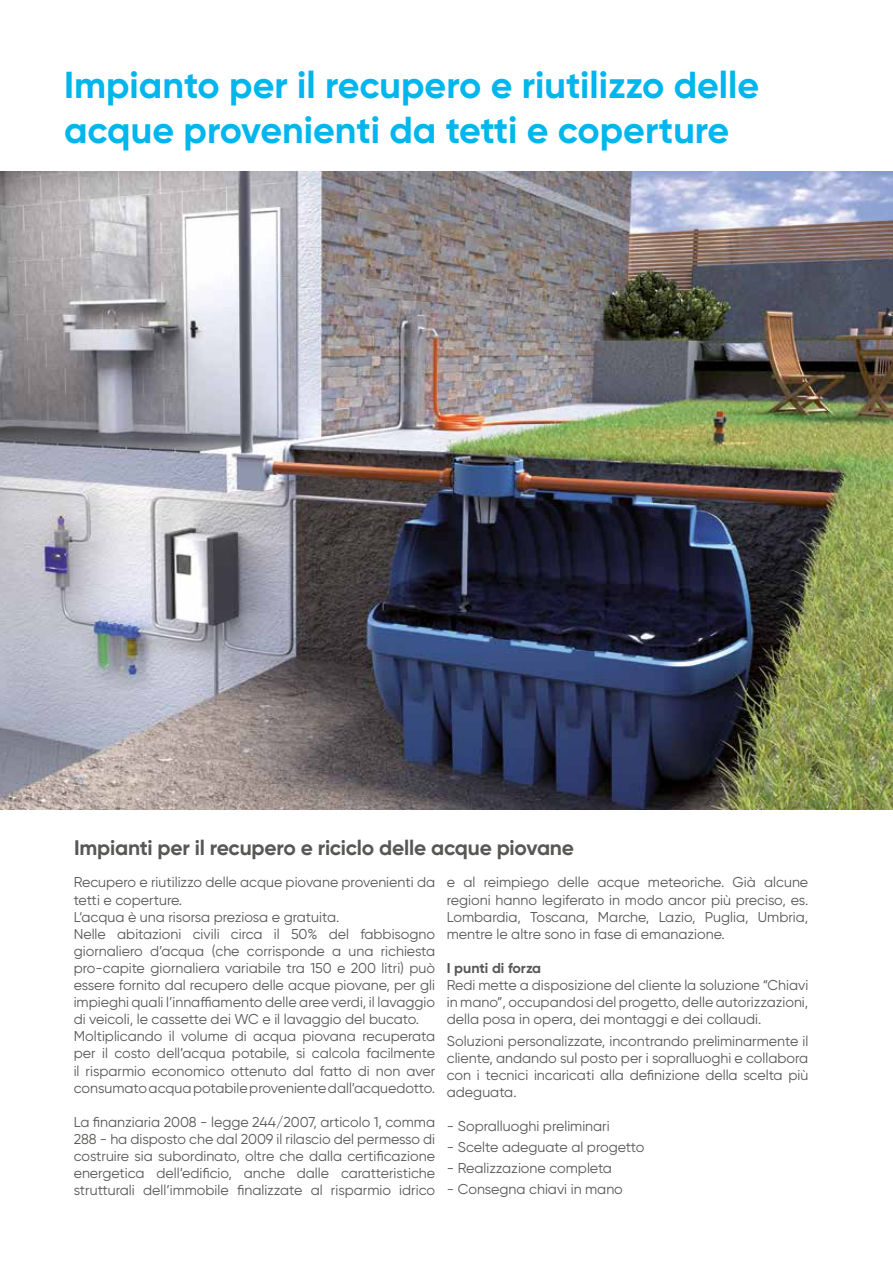
<style>
.page{position:relative;width:893px;height:1263px;background:#fff}
.page>*{position:absolute;margin:0;border:0;box-sizing:border-box;transform-origin:0 0}
.t1{font:700 37.5px/45px "Gilroy";color:#00b6ed}
.t2{font:700 21px "Gilroy";letter-spacing:-.01em;color:#575756}
.t3{font:14.25px/17.1px "Gilroy";color:#575756;text-align:justify}
.t4{font:700 14.25px "Gilroy";color:#575756}
</style>
<div class="page">
<img style="left:0;top:171px;width:893px;height:638px">
<h1 class="t1" style="left:64px;top:62px;width:697px">Impianto per il recupero e riutilizzo delle acque provenienti da tetti e coperture</h1>
<h2 class="t2" style="left:74px;top:834px;width:501px">Impianti per il recupero e riciclo delle acque piovane</h2>
<p class="t3" style="left:74px;top:874px;width:363px;text-align:left">Recupero e riutilizzo delle acque piovane provenienti da tetti e coperture.<br>L‘acqua è una risorsa preziosa e gratuita.<br>Nelle abitazioni civili circa il 50% del fabbisogno giornaliero d’acqua (che corrisponde a una richiesta pro-capite giornaliera variabile tra 150 e 200 litri) può essere fornito dal recupero delle acque piovane, per gli impieghi quali l’innaffiamento delle aree verdi, il lavaggio di veicoli, le cassette dei WC e il lavaggio del bucato.<br>Moltiplicando il volume di acqua piovana recuperata per il costo dell’acqua potabile, si calcola facilmente il risparmio economico ottenuto dal fatto di non aver consumato acqua potabile proveniente dall’acquedotto.</p>
<p class="t3" style="left:74px;top:1113px;width:363px">La finanziaria 2008 - legge 244/2007, articolo 1, comma 288 - ha disposto che dal 2009 il rilascio del permesso di costruire sia subordinato, oltre che dalla certificazione energetica dell’edificio, anche dalle caratteristiche strutturali dell’immobile finalizzate al risparmio idrico</p>
<p class="t3" style="left:447px;top:874px;width:363px">e al reimpiego delle acque meteoriche. Già alcune regioni hanno legiferato in modo ancor più preciso, es.<br>Lombardia, Toscana, Marche, Lazio, Puglia, Umbria, mentre le altre sono in fase di emanazione.</p>
<p class="t4" style="left:447px;top:959px;width:96px">I punti di forza</p>
<p class="t3" style="left:447px;top:976px;width:363px">Redi mette a disposizione del cliente la soluzione “Chiavi in mano”, occupandosi del progetto, delle autorizzazioni, della posa in opera, dei montaggi e dei collaudi.</p>
<p class="t3" style="left:447px;top:1032px;width:363px">Soluzioni personalizzate, incontrando preliminarmente il cliente, andando sul posto per i sopralluoghi e collabora con i tecnici incaricati alla definizione della scelta più adeguata.</p>
<p class="t3" style="left:447px;top:1117px;width:164px">- Sopralluoghi preliminari</p>
<p class="t3" style="left:447px;top:1138px;width:199px">- Scelte adeguate al progetto</p>
<p class="t3" style="left:447px;top:1159px;width:167px">- Realizzazione completa</p>
<p class="t3" style="left:447px;top:1180px;width:178px">- Consegna chiavi in mano</p>
</div>
